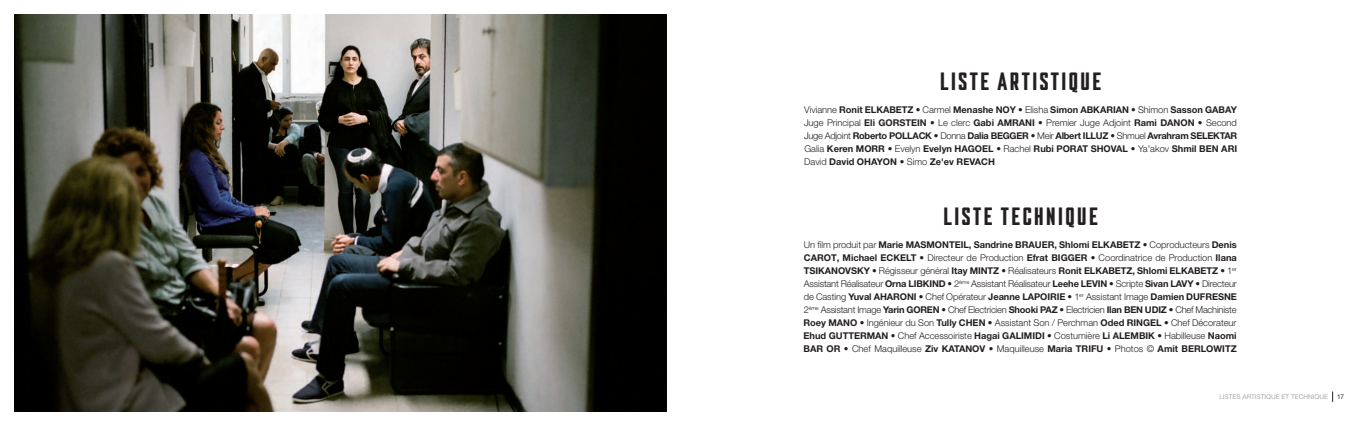
<style>
.page{position:relative;width:1361px;height:426px;background:#fff}
.page>*{position:absolute;margin:0;border:0;box-sizing:border-box;transform-origin:0 0}
.t1{font:25px "Mandatory 29";letter-spacing:.1em;color:#231f20}
.t2{font:300 9.3px/13px "Helvetica Neue";color:#231f20;text-align:justify}
.t3{font:700 9.3px/13px "Helvetica Neue";color:#231f20;text-align:justify}
.t4{font:6.5px "Helvetica Neue";color:#a8a9ad}
.t5{font:6.5px "Helvetica Neue";color:#231f20}
.s1{font-weight:300}
.s2{font-weight:700}
</style>
<div class="page">
<img style="left:14px;top:14px;width:652px;height:397px">
<h1 class="t1" style="left:940px;top:73px;width:163px">LISTE ARTISTIQUE</h1>
<p class="t3" style="left:804px;top:104px;width:435px"><span class="s1">Vivianne</span> Ronit ELKABETZ <span class="s1">• Carmel</span> Menashe NOY <span class="s1">• Elisha</span> Simon ABKARIAN <span class="s1">• Shimon</span> Sasson GABAY <span class="s1">Juge Principal</span> Eli GORSTEIN <span class="s1">• Le clerc</span> Gabi AMRANI <span class="s1">• Premier Juge Adjoint</span> Rami DANON <span class="s1">• Second Juge Adjoint</span> Roberto POLLACK <span class="s1">• Donna</span> Dalia BEGGER <span class="s1">• Meir</span> Albert ILLUZ <span class="s1">• Shmuel</span> Avrahram SELEKTAR <span class="s1">Galia</span> Keren MORR <span class="s1">• Evelyn</span> Evelyn HAGOEL <span class="s1">• Rachel</span> Rubi PORAT SHOVAL <span class="s1">• Ya'akov</span> Shmil BEN ARI <span class="s1">David</span> David OHAYON <span class="s1">• Simo</span> Ze'ev REVACH</p>
<h1 class="t1" style="left:943px;top:207px;width:156px">LISTE TECHNIQUE</h1>
<p class="t2" style="left:803px;top:238px;width:435px">Un film produit par <span class="s2">Marie MASMONTEIL, Sandrine BRAUER, Shlomi ELKABETZ</span> • Coproducteurs <span class="s2">Denis CAROT, Michael ECKELT</span> • Directeur de Production <span class="s2">Efrat BIGGER</span> • Coordinatrice de Production <span class="s2">Ilana TSIKANOVSKY</span> • Régisseur général <span class="s2">Itay MINTZ</span> • Réalisateurs <span class="s2">Ronit ELKABETZ, Shlomi ELKABETZ</span> • 1<sup>er </sup>Assistant Réalisateur <span class="s2">Orna LIBKIND</span> • 2<sup>ème</sup> Assistant Réalisateur <span class="s2">Leehe LEVIN</span> • Scripte <span class="s2">Sivan LAVY</span> • Directeur de Casting <span class="s2">Yuval AHARONI</span> • Chef Opérateur <span class="s2">Jeanne LAPOIRIE</span> • 1<sup>er</sup> Assistant Image <span class="s2">Damien DUFRESNE </span>2<sup>ème</sup> Assistant Image <span class="s2">Yarin GOREN</span> • Chef Electricien <span class="s2">Shooki PAZ</span> • Electricien <span class="s2">Ilan BEN UDIZ</span> • Chef Machiniste <span class="s2">Roey MANO</span> • Ingénieur du Son <span class="s2">Tully CHEN</span> • Assistant Son / Perchman <span class="s2">Oded RINGEL</span> • Chef Décorateur <span class="s2">Ehud GUTTERMAN</span> • Chef Accessoiriste <span class="s2">Hagai GALIMIDI</span> • Costumière <span class="s2">Li ALEMBIK</span> • Habilleuse <span class="s2">Naomi BAR OR</span> • Chef Maquilleuse <span class="s2">Ziv KATANOV</span> • Maquilleuse <span class="s2">Maria TRIFU</span> • Photos © <span class="s2">Amit BERLOWITZ</span></p>
<p class="t4" style="left:1219px;top:394px;width:110px">LISTES ARTISTIQUE ET TECHNIQUE</p>
<p class="t5" style="left:1337px;top:394px;width:9px">17</p>
</div>
